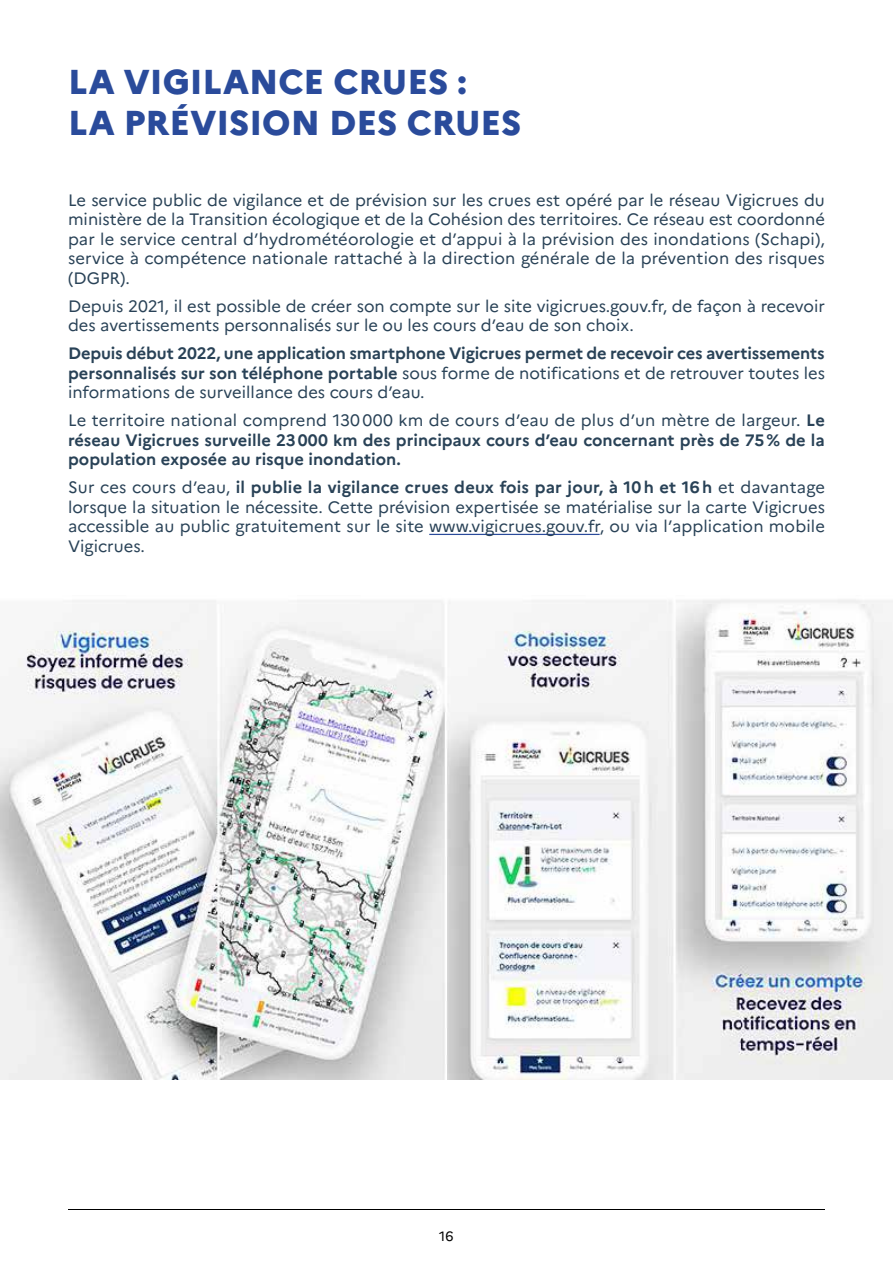
<style>
.page{position:relative;width:893px;height:1263px;background:#fff}
.page>*{position:absolute;margin:0;border:0;box-sizing:border-box;transform-origin:0 0}
.t1{font:800 34.5px/41.2px "Marianne";color:#2a4b9b}
.t2{font:16.5px/19.5px "Marianne";color:#294257;text-align:justify}
.t3{font:700 16.5px/19.5px "Marianne";letter-spacing:-.01em;color:#294257;text-align:justify}
.t4{font:13.5px "Marianne";color:#000}
.s1{font-weight:400}
.s2{font-weight:700}
</style>
<div class="page">
<hr style="left:68px;top:1209px;width:757px;height:1px;background:#000">
<img style="left:0;top:599px;width:893px;height:481px">
<hr style="left:429px;top:534px;width:171px;height:1px;background:#2a4b9b">
<h2 class="t1" style="left:68px;top:61px;width:455px">LA VIGILANCE CRUES :<br>LA PRÉVISION DES CRUES</h2>
<p class="t2" style="left:68px;top:190px;width:758px">Le service public de vigilance et de prévision sur les crues est opéré par le réseau Vigicrues du ministère de la Transition écologique et de la Cohésion des territoires. Ce réseau est coordonné par le service central d’hydrométéorologie et d’appui à la prévision des inondations (Schapi), service à compétence nationale rattaché à la direction générale de la prévention des risques (DGPR).</p>
<p class="t2" style="left:68px;top:296px;width:758px">Depuis 2021, il est possible de créer son compte sur le site vigicrues.gouv.fr, de façon à recevoir</p>
<p class="t2" style="left:68px;top:316px;width:567px">des avertissements personnalisés sur le ou les cours d’eau de son choix.</p>
<p class="t3" style="left:68px;top:344px;width:758px">Depuis début 2022, une application smartphone Vigicrues permet de recevoir ces avertissements personnalisés sur son téléphone portable <span class="s1">sous forme de notifications et de retrouver toutes les informations de surveillance des cours d’eau.</span></p>
<p class="t3" style="left:68px;top:411px;width:758px"><span class="s1">Le territoire national comprend 130 000 km de cours d’eau de plus d’un mètre de largeur.</span> Le réseau Vigicrues surveille 23 000 km des principaux cours d’eau concernant près de 75 % de la population exposée au risque inondation.</p>
<p class="t2" style="left:68px;top:478px;width:758px">Sur ces cours d’eau, <span class="s2">il publie la vigilance crues deux fois par jour, à 10 h et 16 h</span> et davantage lorsque la situation le nécessite. Cette prévision expertisée se matérialise sur la carte Vigicrues accessible au public gratuitement sur le site www.vigicrues.gouv.fr, ou via l’application mobile</p>
<p class="t2" style="left:68px;top:536px;width:78px">Vigicrues.</p>
<p class="t4" style="left:439px;top:1228px;width:16px">16</p>
</div>
